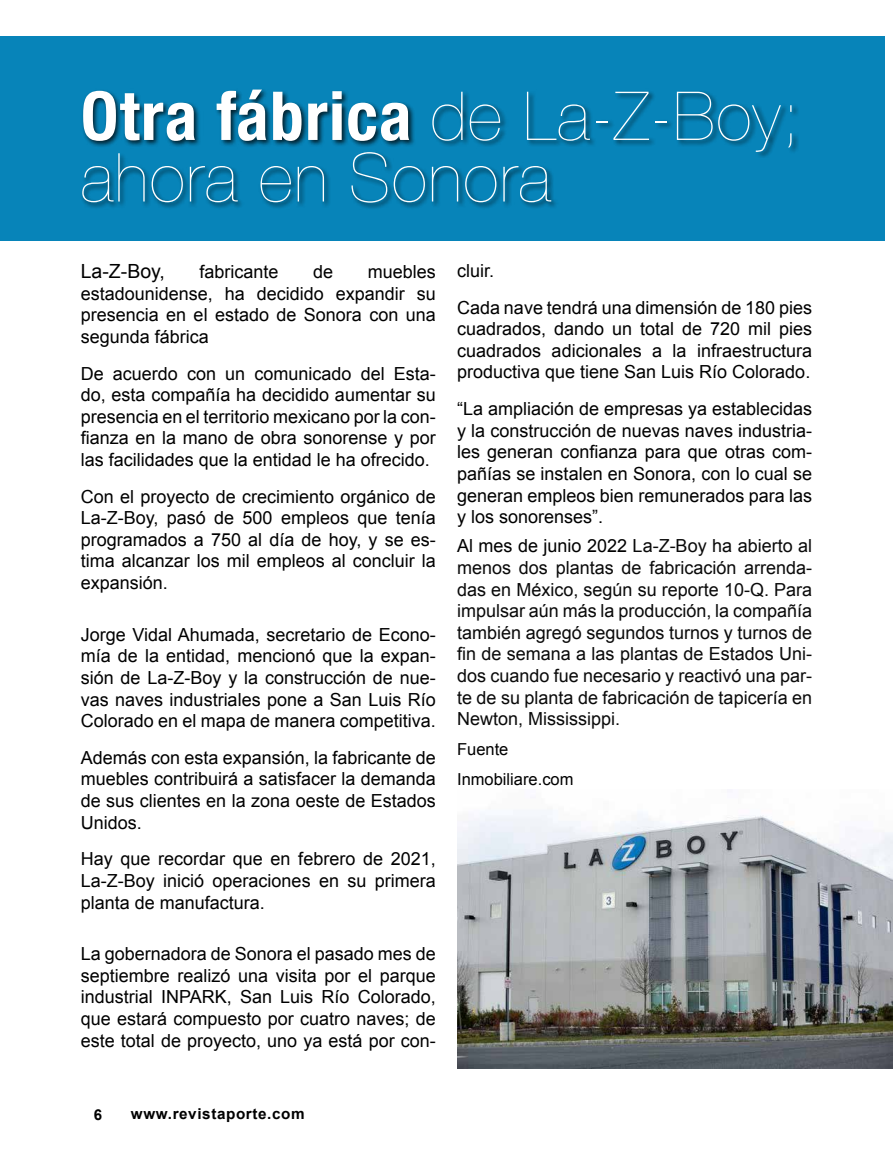
<style>
.page{position:relative;width:893px;height:1149px;background:#fff}
.page>*{position:absolute;margin:0;border:0;box-sizing:border-box;transform-origin:0 0}
.t1{font:700 condensed 67.5px "Helvetica Neue LT Com";letter-spacing:.02em;color:#fff}
.t2{font:67.5px "Helvetica Neue";letter-spacing:.02em;color:#fff}
.t3{font:19.5px "Arial";color:#000}
.t4{font:18px/21.6px "Arial";color:#000;text-align:justify}
.t5{font:18px/21.6px "Arial";color:#0a0a0a;text-align:justify}
.t6{font:16.5px/29.8px "Arial";color:#000}
.t7{font:700 15px "Arial";letter-spacing:.04em;color:#000}
.s1{font-family:"Helvetica Neue";font-weight:400;font-stretch:normal}
.s2{color:#000}
</style>
<div class="page">
<div style="left:0;top:36px;width:884px;height:204px;background:#0784b9"></div>
<div style="left:80px;top:88px;width:719px;height:122px;background:#000;opacity:.75"></div>
<img style="left:457px;top:810px;width:436px;height:257px">
<h1 class="t1" style="left:81px;top:75px;width:721px">Otra fábrica <span class="s1">de La-Z-Boy;</span></h1>
<h1 class="t2" style="left:81px;top:138px;width:472px">ahora en Sonora</h1>
<p class="t3" style="left:81px;top:258px;width:86px">La-Z-Boy,</p>
<p class="t4" style="left:200px;top:261px;width:81px">fabricante</p>
<p class="t4" style="left:313px;top:261px;width:22px">de</p>
<p class="t4" style="left:81px;top:261px;width:357px;text-indent:287px">muebles estadounidense, ha decidido expandir su presencia en el estado de Sonora con una segunda fábrica</p>
<p class="t4" style="left:81px;top:362px;width:357px">De acuerdo con un comunicado del Esta&shy;do, esta compañía ha decidido aumentar su presencia en el territorio mexicano por la con&shy;fianza en la mano de obra sonorense y por las facilidades que la entidad le ha ofrecido.</p>
<p class="t4" style="left:81px;top:485px;width:357px">Con el proyecto de crecimiento orgánico de La-Z-Boy, pasó de 500 empleos que tenía programados a 750 al día de hoy, y se es&shy;tima alcanzar los mil empleos al concluir la expansión.</p>
<p class="t4" style="left:81px;top:623px;width:357px">Jorge Vidal Ahumada, secretario de Econo&shy;mía de la entidad, mencionó que la expan&shy;sión de La-Z-Boy y la construcción de nue&shy;vas naves industriales pone a San Luis Río Colorado en el mapa de manera competitiva.</p>
<p class="t4" style="left:81px;top:746px;width:357px">Además con esta expansión, la fabricante de muebles contribuirá a satisfacer la demanda de sus clientes en la zona oeste de Estados Unidos.</p>
<p class="t4" style="left:81px;top:848px;width:357px">Hay que recordar que en febrero de 2021, La-Z-Boy inició operaciones en su primera planta de manufactura.</p>
<p class="t4" style="left:81px;top:942px;width:357px">La gobernadora de Sonora el pasado mes de septiembre realizó una visita por el parque industrial INPARK, San Luis Río Colorado, que estará compuesto por cuatro naves; de este total de proyecto, uno ya está por con-</p>
<p class="t4" style="left:457px;top:252px;width:357px;line-height:36.6px">cluir.<br>Cada nave tendrá una dimensión de 180 pies</p>
<p class="t4" style="left:457px;top:318px;width:357px">cuadrados, dando un total de 720 mil pies cuadrados adicionales a la infraestructura productiva que tiene San Luis Río Colorado.</p>
<p class="t4" style="left:457px;top:398px;width:357px">“La ampliación de empresas ya establecidas y la construcción de nuevas naves industria&shy;les generan confianza para que otras com&shy;pañías se instalen en Sonora, con lo cual se generan empleos bien remunerados para las y los sonorenses”.</p>
<p class="t5" style="left:457px;top:535px;width:357px"><span class="s2">Al mes de junio 2022</span> La-Z-Boy ha abierto al menos dos plantas de fabricación arrenda&shy;das en México, según su reporte 10-Q. Para impulsar aún más la producción, la compañía también agregó segundos turnos y turnos de fin de semana a las plantas de Estados Uni&shy;dos cuando fue necesario y reactivó una par&shy;te de su planta de fabricación de tapicería en Newton, Mississippi.</p>
<p class="t6" style="left:457px;top:734px;width:118px">Fuente<br>Inmobiliare.com</p>
<p class="t7" style="left:94px;top:1104px;width:10px">6</p>
<p class="t7" style="left:131px;top:1103px;width:175px">www.revistaporte.com</p>
</div>
